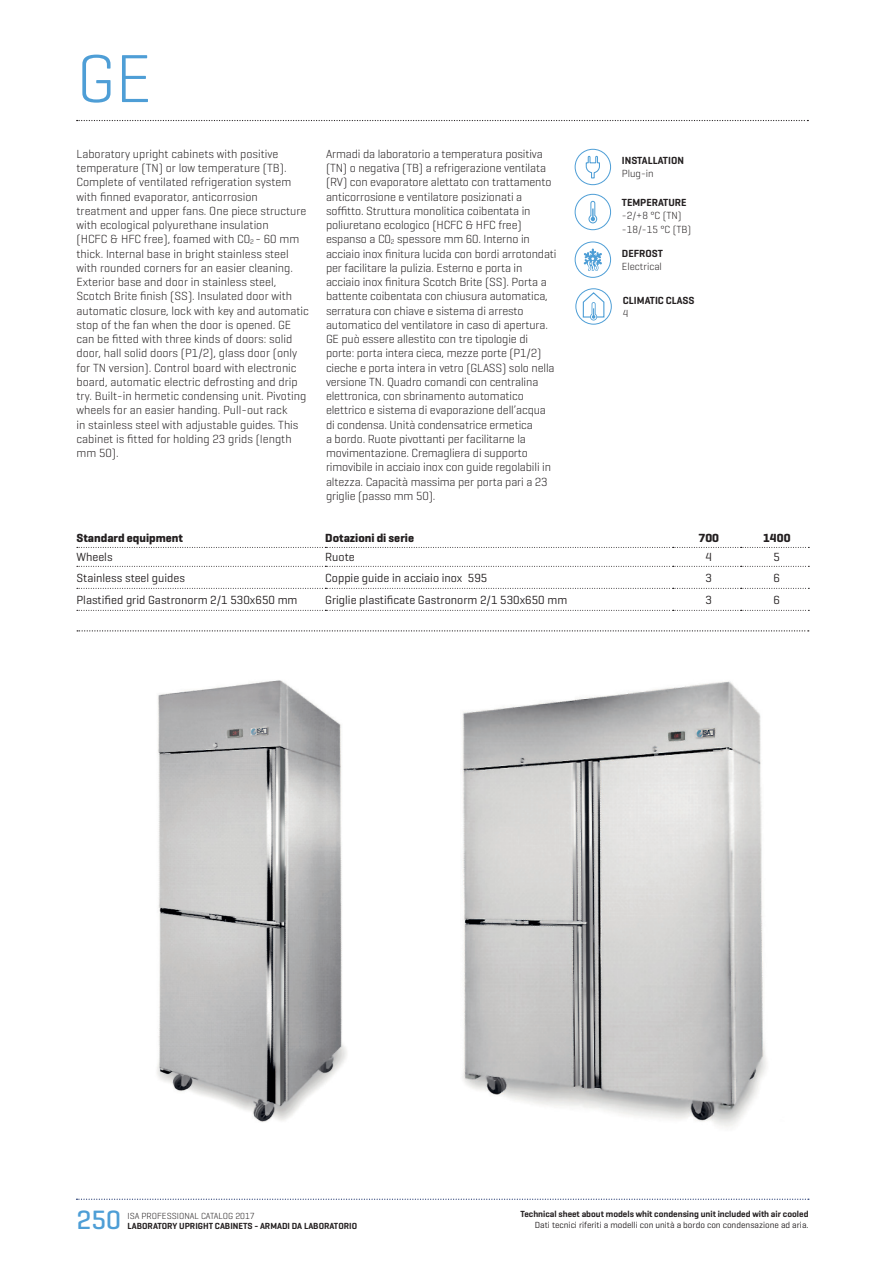
<style>
.page{position:relative;width:893px;height:1263px;background:#fff}
.page>*{position:absolute;margin:0;border:0;box-sizing:border-box;transform-origin:0 0}
.t1{font:300 69px "Geogrotesque";color:#4e9ed6}
.t2{font:500 27px "Geogrotesque";color:#4e9ed6}
.t3{font:300 12px/14.2px "Geogrotesque";letter-spacing:-.01em;color:#231f20}
.t4{font:12px "Geogrotesque";color:#231f20}
.t5{font:700 12px "Geogrotesque";color:#231f20}
.t6{font:600 10.5px "Geogrotesque";color:#231f20}
.t7{font:300 10.5px/13.5px "Geogrotesque";color:#231f20}
.t8{font:600 9px "Geogrotesque";color:#231f20}
.t9{font:9px "Geogrotesque";color:#231f20}
.t10{font:300 9px "Geogrotesque";color:#231f20}
.s1{font-size:6.9px}
</style>
<div class="page">
<svg style="left:76px;top:1198px;width:733px;height:2px"></svg>
<svg style="left:77px;top:120px;width:731px;height:1px"></svg>
<svg style="left:77px;top:630px;width:732px;height:1px"></svg>
<svg style="left:77px;top:547px;width:732px;height:1px"></svg>
<svg style="left:77px;top:566px;width:732px;height:1px"></svg>
<svg style="left:77px;top:588px;width:732px;height:1px"></svg>
<svg style="left:77px;top:610px;width:732px;height:1px"></svg>
<img style="left:157px;top:680px;width:190px;height:442px">
<img style="left:462px;top:681px;width:305px;height:446px">
<svg style="left:588px;top:201px;width:9px;height:22px"></svg>
<div style="left:575px;top:194px;width:36px;height:36px;border:1px solid #4e9ed6;border-radius:50%"></div>
<svg style="left:584px;top:248px;width:18px;height:23px"></svg>
<div style="left:575px;top:242px;width:36px;height:36px;border:1px solid #4e9ed6;border-radius:50%"></div>
<svg style="left:585px;top:155px;width:15px;height:24px"></svg>
<div style="left:575px;top:149px;width:36px;height:36px;border:1px solid #4e9ed6;border-radius:50%"></div>
<div style="left:575px;top:288px;width:37px;height:36px;border:1px solid #4e9ed6;border-radius:50%"></div>
<svg style="left:582px;top:291px;width:23px;height:29px"></svg>
<h1 class="t1" style="left:76px;top:36px;width:77px">GE</h1>
<p class="t3" style="left:76px;top:146px;width:234px">Laboratory upright cabinets with positive temperature (TN) or low temperature (TB).<br>Complete of ventilated refrigeration system with finned evaporator, anticorrosion treatment and upper fans. One piece structure with ecological polyurethane insulation<br>(HCFC &amp; HFC free), foamed with C0<sub>2</sub> - 60 mm thick. Internal base in bright stainless steel with rounded corners for an easier cleaning.<br>Exterior base and door in stainless steel, Scotch Brite finish (SS). Insulated door with automatic closure, lock with key and automatic stop of the fan when the door is opened. GE can be fitted with three kinds of doors: solid door, hall solid doors (P1/2), glass door (only for TN version). Control board with electronic board, automatic electric defrosting and drip try. Built-in hermetic condensing unit. Pivoting wheels for an easier handing. Pull-out rack<br>in stainless steel with adjustable guides. This cabinet is fitted for holding 23 grids (Iength mm 50).</p>
<p class="t3" style="left:326px;top:146px;width:232px">Armadi da laboratorio a temperatura positiva (TN) o negativa (TB) a refrigerazione ventilata (RV) con evaporatore alettato con trattamento anticorrosione e ventilatore posizionati a soffitto. Struttura monolitica coibentata in poliuretano ecologico (HCFC &amp; HFC free) espanso a C0<span class="s1">2</span> spessore mm 60. Interno in acciaio inox finitura lucida con bordi arrotondati per facilitare la pulizia. Esterno e porta in acciaio inox finitura Scotch Brite (SS). Porta a battente coibentata con chiusura automatica, serratura con chiave e sistema di arresto automatico del ventilatore in caso di apertura.<br>GE può essere allestito con tre tipologie di porte: porta intera cieca, mezze porte (P1/2) cieche e porta intera in vetro (GLASS) solo nella versione TN. Quadro comandi con centralina elettronica, con sbrinamento automatico elettrico e sistema di evaporazione dell’acqua di condensa. Unità condensatrice ermetica<br>a bordo. Ruote pivottanti per facilitarne la movimentazione. Cremagliera di supporto rimovibile in acciaio inox con guide regolabili in altezza. Capacità massima per porta pari a 23 griglie (passo mm 50).</p>
<p class="t5" style="left:76px;top:531px;width:108px">Standard equipment</p>
<p class="t5" style="left:325px;top:531px;width:90px">Dotazioni di serie</p>
<p class="t5" style="left:698px;top:531px;width:22px">700</p>
<p class="t5" style="left:763px;top:531px;width:29px">1400</p>
<p class="t4" style="left:76px;top:550px;width:38px">Wheels</p>
<p class="t4" style="left:325px;top:550px;width:31px">Ruote</p>
<p class="t4" style="left:705px;top:550px;width:8px">4</p>
<p class="t4" style="left:773px;top:550px;width:8px">5</p>
<p class="t4" style="left:76px;top:570px;width:110px">Stainless steel guides</p>
<p class="t4" style="left:325px;top:570px;width:164px">Coppie guide in acciaio inox 595</p>
<p class="t4" style="left:705px;top:570px;width:8px">3</p>
<p class="t4" style="left:773px;top:570px;width:8px">6</p>
<p class="t4" style="left:76px;top:592px;width:223px">Plastified grid Gastronorm 2/1 530x650 mm</p>
<p class="t4" style="left:325px;top:592px;width:244px">Griglie plastificate Gastronorm 2/1 530x650 mm</p>
<p class="t4" style="left:705px;top:592px;width:8px">3</p>
<p class="t4" style="left:773px;top:592px;width:8px">6</p>
<p class="t6" style="left:622px;top:154px;width:64px">INSTALLATION</p>
<p class="t7" style="left:622px;top:167px;width:33px">Plug-in</p>
<p class="t6" style="left:622px;top:196px;width:66px">TEMPERATURE</p>
<p class="t7" style="left:622px;top:209px;width:71px">-2/+8 °C (TN) -18/-15 °C (TB)</p>
<p class="t6" style="left:622px;top:247px;width:43px">DEFROST</p>
<p class="t7" style="left:622px;top:260px;width:42px">Electrical</p>
<p class="t6" style="left:623px;top:293px;width:73px">CLIMATIC CLASS</p>
<p class="t7" style="left:623px;top:306px;width:7px">4</p>
<h2 class="t2" style="left:76px;top:1203px;width:46px">250</h2>
<p class="t10" style="left:128px;top:1210px;width:129px">ISA PROFESSIONAL CATALOG 2017</p>
<p class="t8" style="left:128px;top:1220px;width:231px">LABORATORY UPRIGHT CABINETS - ARMADI DA LABORATORIO</p>
<p class="t8" style="left:521px;top:1208px;width:289px">Technical sheet about models whit condensing unit included with air cooled</p>
<p class="t9" style="left:535px;top:1219px;width:275px">Dati tecnici riferiti a modelli con unità a bordo con condensazione ad aria.</p>
</div>
